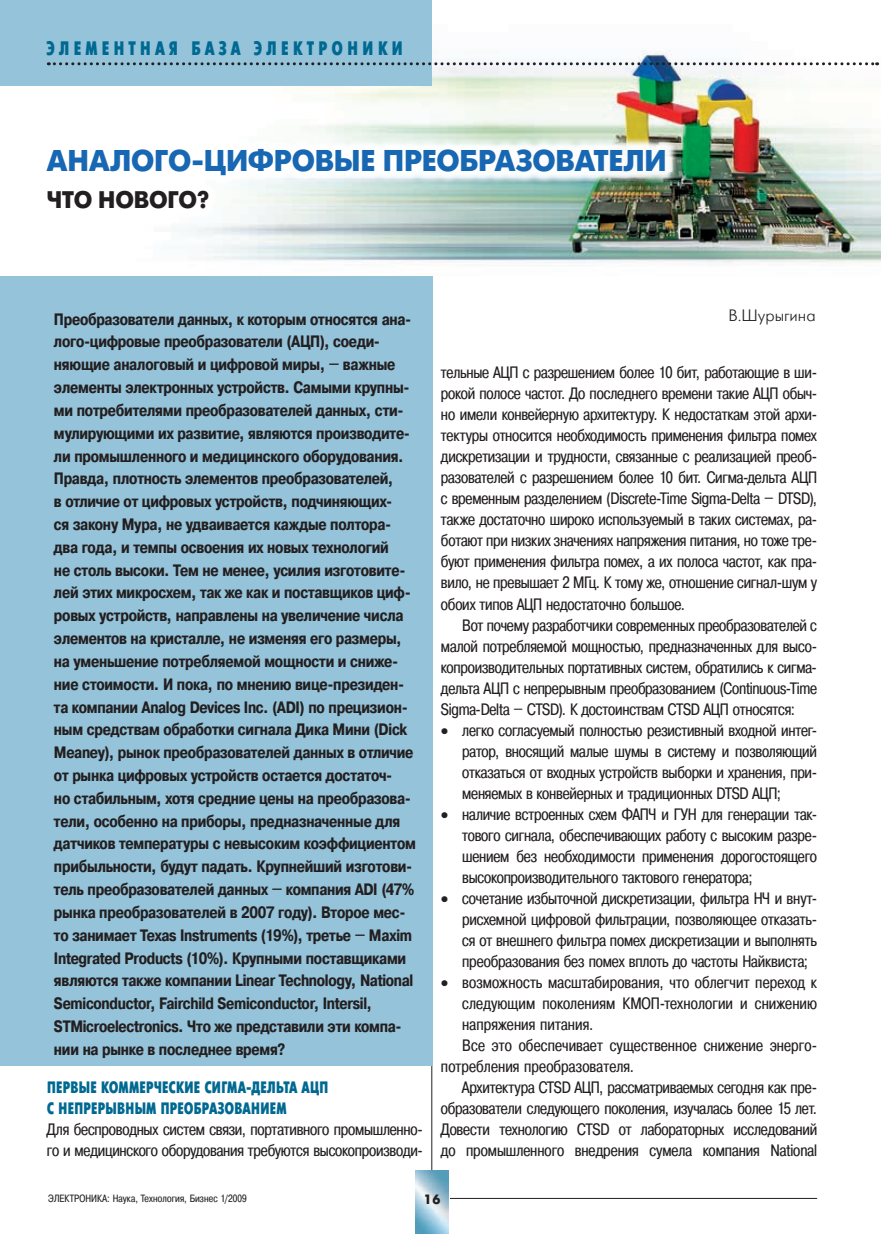
<style>
.page{position:relative;width:881px;height:1234px;background:#fff}
.page>*{position:absolute;margin:0;border:0;box-sizing:border-box;transform-origin:0 0}
.t1{font:700 30px "Futuris C";letter-spacing:-.01em;color:#1767b3;scale:.95 1}
.t2{font:700 24px "Futuris C";letter-spacing:-.01em;color:#231f20;scale:.95 1}
.t3{font:19.5px "Futuris X Cond C";letter-spacing:.2em;color:#006991}
.t4{font:16.5px/21px "Pragmatica Cond C";letter-spacing:-.005em;color:#231f20;text-align:justify}
.t5{font:700 16.5px/22.8px "Pragmatica Cond C";letter-spacing:-.015em;color:#231f20}
.t6{font:16.5px/21px "Futuris X Cond C";letter-spacing:-.015em;color:#006991}
.t7{font:16.5px "Futuris Light C";color:#231f20}
.t8{font:700 13.5px "Futuris C";color:#231f20}
.t9{font:10.5px "Pragmatica Cond C";letter-spacing:.01em;color:#231f20}
</style>
<div class="page">
<img style="left:0;top:0;width:880px;height:262px">
<div style="left:0;top:0;width:431px;height:85px;background:#94c3da"></div>
<hr style="left:431px;top:1062px;width:1px;height:107px;background:#231f20">
<div style="left:0;top:276px;width:432px;height:790px;background:#94c3da"></div>
<div style="left:32px;top:135px;width:837px;height:220px;background:#fff;opacity:.97"></div>
<hr style="left:432px;top:1197px;width:384px;height:1px;background:#231f20">
<img style="left:415px;top:1169px;width:34px;height:64px">
<svg style="left:48px;top:62px;width:829px;height:3px"></svg>
<p class="t3" style="left:46px;top:37px;width:358px">элементная база электроники</p>
<h1 class="t1" style="left:47px;top:144px;width:653px">Аналого-цифровые преобразователи</h1>
<h2 class="t2" style="left:47px;top:187px;width:172px">Что нового?</h2>
<p class="t5" style="left:54px;top:307px;width:358px">Преобразователи данных, к которым относятся ана-</p>
<p class="t7" style="left:728px;top:307px;width:89px">В.Шурыгина</p>
<p class="t5" style="left:54px;top:330px;width:363px">лого-цифровые преобразователи (АЦП), соеди&shy;няющие аналоговый и цифровой миры, – важные элементы электронных устройств. Самыми крупны&shy;ми потребителями преобразователей данных, сти&shy;мулирующими их развитие, являются производите&shy;ли промышленного и медицинского оборудования.<br>Правда, плотность элементов преобразователей,<br>в отличие от цифровых устройств, подчиняющих-<br>ся закону Мура, не удваивается каждые полтора&shy;два года, и темпы освоения их новых технологий<br>не столь высоки. Тем не менее, усилия изготовите&shy;лей этих микросхем, так же как и поставщиков циф&shy;ровых устройств, направлены на увеличение числа элементов на кристалле, не изменяя его размеры, на уменьшение потребляемой мощности и сниже&shy;ние стоимости. И пока, по мнению вице-президен&shy;та компании Analog Devices Inc. (ADI) по прецизион&shy;ным средствам обработки сигнала Дика Мини (Dick Meaney), рынок преобразователей данных в отличие от рынка цифровых устройств остается достаточ-<br>но стабильным, хотя средние цены на преобразова&shy;тели, особенно на приборы, предназначенные для датчиков температуры с невысоким коэффициентом прибыльности, будут падать. Крупнейший изготови&shy;тель преобразователей данных – компания ADI (47% рынка преобразователей в 2007 году). Второе мес&shy;то занимает Texas Instruments (19%), третье – Maxim Integrated Products (10%). Крупными поставщиками являются также компании Linear Technology, National Semiconductor, Fairchild Semiconductor, Intersil, STMicroelectronics. Что же представили эти компа&shy;нии на рынке в последнее время?</p>
<p class="t4" style="left:441px;top:362px;width:377px">тельные АЦП с разрешением более 10 бит, работающие в ши&shy;рокой полосе частот. До последнего времени такие АЦП обыч&shy;но имели конвейерную архитектуру. К недостаткам этой архи&shy;тектуры относится необходимость применения фильтра помех дискретизации и трудности, связанные с реализацией преоб&shy;разователей с разрешением более 10 бит. Сигма-дельта АЦП с временным разделением (Discrete-Time Sigma-Delta – DTSD), также достаточно широко используемый в таких системах, ра&shy;ботают при низких значениях напряжения питания, но тоже тре&shy;буют применения фильтра помех, а их полоса частот, как пра&shy;вило, не превышает 2 МГц. К тому же, отношение сигнал-шум у обоих типов АЦП недостаточно большое.</p>
<p class="t4" style="left:441px;top:614px;width:377px;text-indent:21px">Вот почему разработчики современных преобразователей с малой потребляемой мощностью, предназначенных для высо&shy;копроизводительных портативных систем, обратились к сигма&shy;дельта АЦП с непрерывным преобразованием (Continuous-Time Sigma-Delta – CTSD). К достоинствам CTSD АЦП относятся:</p>
<p class="t4" style="left:462px;top:719px;width:356px;text-indent:-21px">• легко согласуемый полностью резистивный входной интег&shy;ратор, вносящий малые шумы в систему и позволяющий отказаться от входных устройств выборки и хранения, при&shy;меняемых в конвейерных и традиционных DTSD АЦП;</p>
<p class="t4" style="left:462px;top:803px;width:356px;text-indent:-21px">• наличие встроенных схем ФАПЧ и ГУН для генерации так&shy;тового сигнала, обеспечивающих работу с высоким разре&shy;шением без необходимости применения дорогостоящего высокопроизводительного тактового генератора;</p>
<p class="t4" style="left:462px;top:887px;width:356px;text-indent:-21px">• сочетание избыточной дискретизации, фильтра НЧ и внут&shy;рисхемной цифровой фильтрации, позволяющее отказать&shy;ся от внешнего фильтра помех дискретизации и выполнять преобразования без помех вплоть до частоты Найквиста;</p>
<p class="t4" style="left:441px;top:971px;width:377px">• возможность масштабирования, что облегчит переход к</p>
<p class="t4" style="left:462px;top:992px;width:356px">следующим поколениям КМОП-технологии и снижению</p>
<p class="t4" style="left:462px;top:1013px;width:132px">напряжения питания.</p>
<p class="t4" style="left:462px;top:1034px;width:356px">Все это обеспечивает существенное снижение энерго-</p>
<p class="t4" style="left:441px;top:1055px;width:195px">потребления преобразователя.</p>
<p class="t4" style="left:462px;top:1076px;width:356px">Архитектура CTSD АЦП, рассматриваемых сегодня как пре-</p>
<p class="t4" style="left:441px;top:1097px;width:377px">образователи следующего поколения, изучалась более 15 лет.</p>
<p class="t4" style="left:441px;top:1118px;width:377px">Довести технологию CTSD от лабораторных исследований</p>
<p class="t4" style="left:441px;top:1139px;width:377px">до промышленного внедрения сумела компания National</p>
<p class="t6" style="left:47px;top:1076px;width:283px">Первые коммерческие сигма-дельта АЦП с непрерывным преобразованием</p>
<p class="t4" style="left:47px;top:1118px;width:377px">Для беспроводных систем связи, портативного промышленно&shy;го и медицинского оборудования требуются высокопроизводи-</p>
<p class="t9" style="left:48px;top:1192px;width:200px">ЭЛЕКТРОНИКА: Наука, Технология, Бизнес 1/2009</p>
<p class="t8" style="left:423px;top:1191px;width:18px">16</p>
</div>
